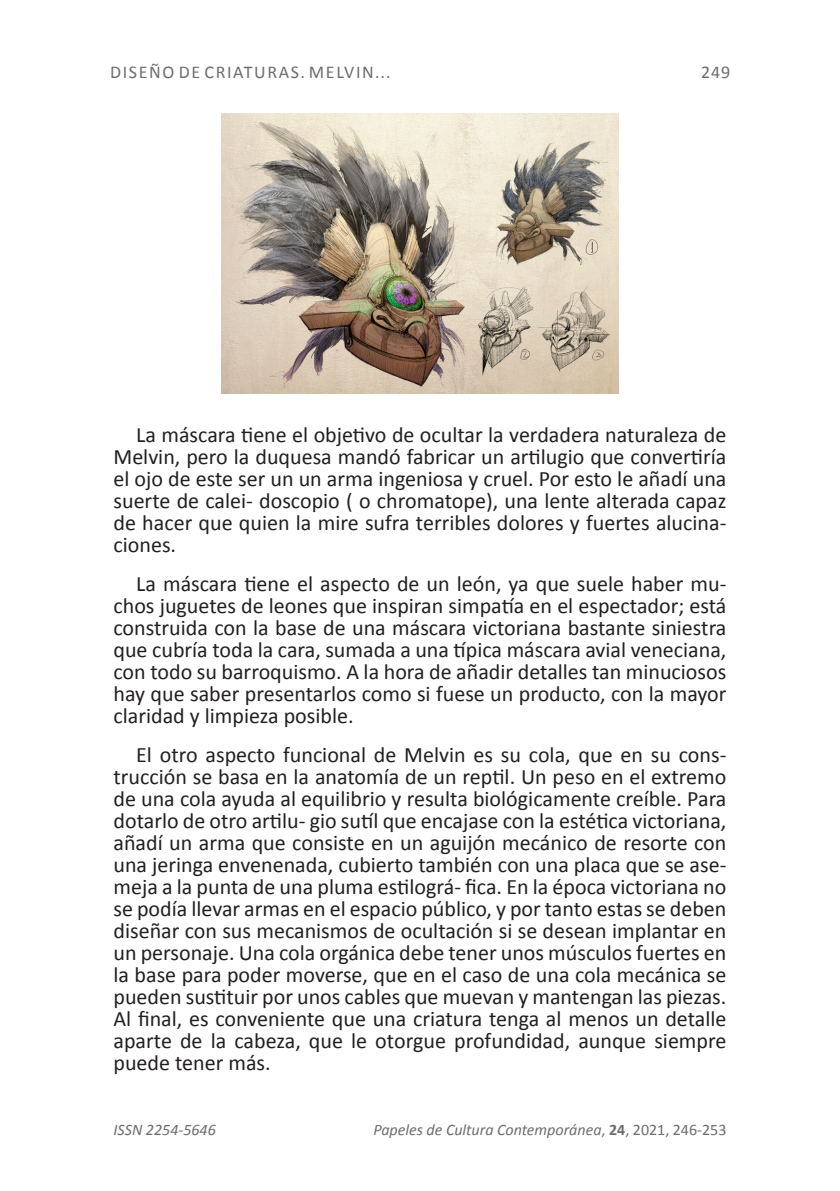
<style>
.page{position:relative;width:840px;height:1191px;background:#fff}
.page>*{position:absolute;margin:0;border:0;box-sizing:border-box;transform-origin:0 0}
.texto{font:22px/22px "Calibri";color:#231f20;text-align:justify}
.t1{font:18px "Calibri";letter-spacing:.09em;color:#6c6d70}
.t2{font:italic 16px "Calibri";color:#6c6d70}
.s1{font-style:normal}
.s2{font-weight:700;font-style:normal}
</style>
<div class="page">
<img style="left:221px;top:113px;width:397px;height:280px">
<p class="t1" style="left:110px;top:59px;width:282px">DISEÑO DE CRIATURAS. MELVIN...</p>
<p class="t1" style="left:700px;top:59px;width:31px">249</p>
<p class="texto" style="left:113px;top:423px;width:614px;text-indent:23px">La máscara tiene el objetivo de ocultar la verdadera naturaleza de Melvin, pero la duquesa mandó fabricar un artilugio que convertiría el ojo de este ser un un arma ingeniosa y cruel. Por esto le añadí una suerte de calei- doscopio ( o chromatope), una lente alterada capaz de hacer que quien la mire sufra terribles dolores y fuertes alucina&shy;ciones.</p>
<p class="texto" style="left:113px;top:572px;width:614px;text-indent:23px">La máscara tiene el aspecto de un león, ya que suele haber mu&shy;chos juguetes de leones que inspiran simpatía en el espectador; está construida con la base de una máscara victoriana bastante siniestra que cubría toda la cara, sumada a una típica máscara avial veneciana, con todo su barroquismo. A la hora de añadir detalles tan minuciosos hay que saber presentarlos como si fuese un producto, con la mayor claridad y limpieza posible.</p>
<p class="texto" style="left:113px;top:743px;width:614px;text-indent:23px">El otro aspecto funcional de Melvin es su cola, que en su cons&shy;trucción se basa en la anatomía de un reptil. Un peso en el extremo de una cola ayuda al equilibrio y resulta biológicamente creíble. Para dotarlo de otro artilu- gio sutíl que encajase con la estética victoriana, añadí un arma que consiste en un aguijón mecánico de resorte con una jeringa envenenada, cubierto también con una placa que se ase&shy;meja a la punta de una pluma estilográ- fica. En la época victoriana no se podía llevar armas en el espacio público, y por tanto estas se deben diseñar con sus mecanismos de ocultación si se desean implantar en un personaje. Una cola orgánica debe tener unos músculos fuertes en la base para poder moverse, que en el caso de una cola mecánica se pueden sustituir por unos cables que muevan y mantengan las piezas.<br>Al final, es conveniente que una criatura tenga al menos un detalle aparte de la cabeza, que le otorgue profundidad, aunque siempre puede tener más.</p>
<p class="t2" style="left:113px;top:1118px;width:104px">ISSN 2254-5646</p>
<p class="t2" style="left:373px;top:1118px;width:354px">Papeles de Cultura Contemporánea<span class="s1">,</span> <span class="s2">24</span><span class="s1">, 2021, 246-253</span></p>
</div>
